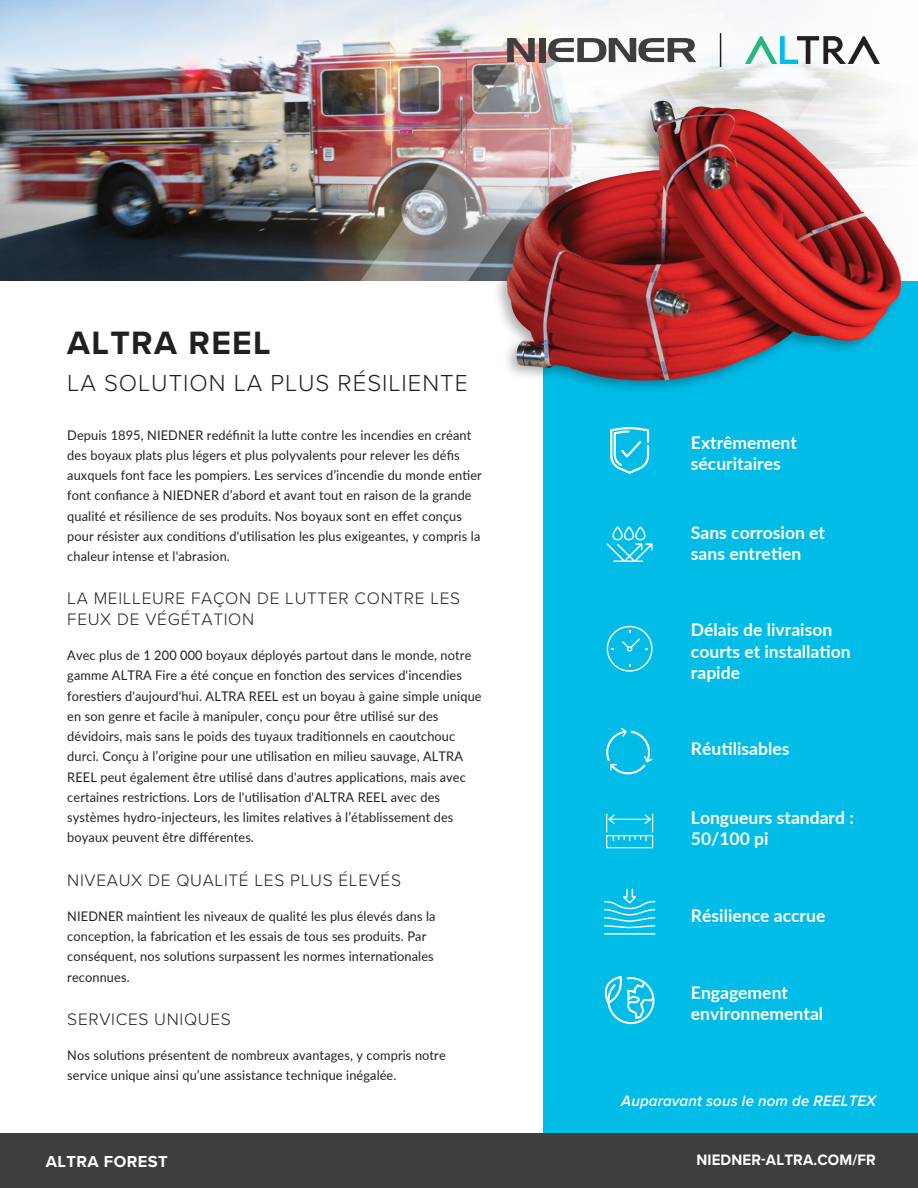
<style>
.page{position:relative;width:918px;height:1188px;background:#fff}
.page>*{position:absolute;margin:0;border:0;box-sizing:border-box;transform-origin:0 0}
.t1{font:700 33.6px "Proxima Nova";letter-spacing:.04em;color:#231f20}
.t2{font:300 24px "Proxima Nova";letter-spacing:.04em;color:#231f20}
.t3{font:700 17.55px/21px "Lato";color:#fff}
.t4{font:300 17.25px/20.7px "Proxima Nova";letter-spacing:.04em;color:#231f20}
.t5{font:700 16.5px "Proxima Nova";letter-spacing:.025em;color:#fff}
.t6{font:italic 600 15.6px "Proxima Nova";letter-spacing:.01em;color:#fff;scale:.96 1}
.t7{font:700 15.6px "Proxima Nova";letter-spacing:.01em;color:#fff;scale:.96 1}
.t8{font:13.35px/20.2px "Lato";letter-spacing:.01em;color:#231f20;scale:.96 1}
</style>
<div class="page">
<div style="left:543px;top:276px;width:375px;height:912px;background:#00bce7"></div>
<img style="left:0;top:0;width:361px;height:280px">
<img style="left:269px;top:20px;width:245px;height:260px">
<svg style="left:514px;top:0;width:375px;height:90px"></svg>
<div style="left:0;top:1134px;width:918px;height:54px;background:#3e3d3f"></div>
<img style="left:463px;top:90px;width:455px;height:300px">
<img style="left:507px;top:101px;width:397px;height:280px">
<svg style="left:507px;top:38px;width:28px;height:24px"></svg>
<div style="left:539px;top:38px;width:7px;height:24px;background:#3e3d3f"></div>
<svg style="left:548px;top:38px;width:148px;height:24px"></svg>
<hr style="left:720px;top:33px;width:1px;height:34px;background:#231f20">
<svg style="left:745px;top:36px;width:135px;height:28px"></svg>
<hr style="left:604px;top:933px;width:51px;height:2px;background:#fff">
<svg style="left:604px;top:889px;width:51px;height:39px"></svg>
<svg style="left:610px;top:427px;width:39px;height:47px"></svg>
<svg style="left:606px;top:526px;width:47px;height:36px"></svg>
<div style="left:606px;top:835px;width:47px;height:13px;border:1px solid #fff"></div>
<svg style="left:606px;top:813px;width:47px;height:28px"></svg>
<svg style="left:606px;top:727px;width:47px;height:47px"></svg>
<svg style="left:607px;top:626px;width:46px;height:46px"></svg>
<svg style="left:604px;top:976px;width:50px;height:48px"></svg>
<h1 class="t1" style="left:67px;top:318px;width:205px">ALTRA REEL</h1>
<h2 class="t2" style="left:67px;top:365px;width:402px">LA SOLUTION LA PLUS RÉSILIENTE</h2>
<p class="t8" style="left:67px;top:424px;width:433px">Depuis 1895, NIEDNER redéfinit la lutte contre les incendies en créant des boyaux plats plus légers et plus polyvalents pour relever les défis auxquels font face les pompiers. Les services d’incendie du monde entier font confiance à NIEDNER d’abord et avant tout en raison de la grande qualité et résilience de ses produits. Nos boyaux sont en effet conçus pour résister aux conditions d'utilisation les plus exigeantes, y compris la chaleur intense et l'abrasion.</p>
<p class="t4" style="left:67px;top:587px;width:394px">LA MEILLEURE FAÇON DE LUTTER CONTRE LES<br>FEUX DE VÉGÉTATION</p>
<p class="t8" style="left:67px;top:645px;width:433px">Avec plus de 1 200 000 boyaux déployés partout dans le monde, notre gamme ALTRA Fire a été conçue en fonction des services d'incendies forestiers d'aujourd'hui. ALTRA REEL est un boyau à gaine simple unique en son genre et facile à manipuler, conçu pour être utilisé sur des dévidoirs, mais sans le poids des tuyaux traditionnels en caoutchouc durci. Conçu à l’origine pour une utilisation en milieu sauvage, ALTRA REEL peut également être utilisé dans d'autres applications, mais avec certaines restrictions. Lors de l'utilisation d'ALTRA REEL avec des systèmes hydro-injecteurs, les limites relatives à l’établissement des boyaux peuvent être différentes.</p>
<p class="t4" style="left:67px;top:869px;width:335px">NIVEAUX DE QUALITÉ LES PLUS ÉLEVÉS</p>
<p class="t8" style="left:67px;top:905px;width:385px">NIEDNER maintient les niveaux de qualité les plus élevés dans la conception, la fabrication et les essais de tous ses produits. Par conséquent, nos solutions surpassent les normes internationales reconnues.</p>
<p class="t4" style="left:67px;top:1008px;width:165px">SERVICES UNIQUES</p>
<p class="t8" style="left:67px;top:1045px;width:396px">Nos solutions présentent de nombreux avantages, y compris notre service unique ainsi qu’une assistance technique inégalée.</p>
<h3 class="t3" style="left:691px;top:431px;width:108px">Extrêmement sécuritaires</h3>
<h3 class="t3" style="left:691px;top:521px;width:136px">Sans corrosion et sans entretien</h3>
<h3 class="t3" style="left:691px;top:619px;width:161px">Délais de livraison courts et installation rapide</h3>
<h3 class="t3" style="left:691px;top:738px;width:100px">Réutilisables</h3>
<h3 class="t3" style="left:691px;top:807px;width:164px">Longueurs standard :<br>50/100 pi</h3>
<h3 class="t3" style="left:691px;top:904px;width:136px">Résilience accrue</h3>
<h3 class="t3" style="left:691px;top:981px;width:134px">Engagement environnemental</h3>
<p class="t6" style="left:621px;top:1092px;width:267px">Auparavant sous le nom de REELTEX</p>
<p class="t5" style="left:46px;top:1149px;width:123px">ALTRA FOREST</p>
<p class="t7" style="left:696px;top:1148px;width:189px">NIEDNER-ALTRA.COM/FR</p>
</div>
